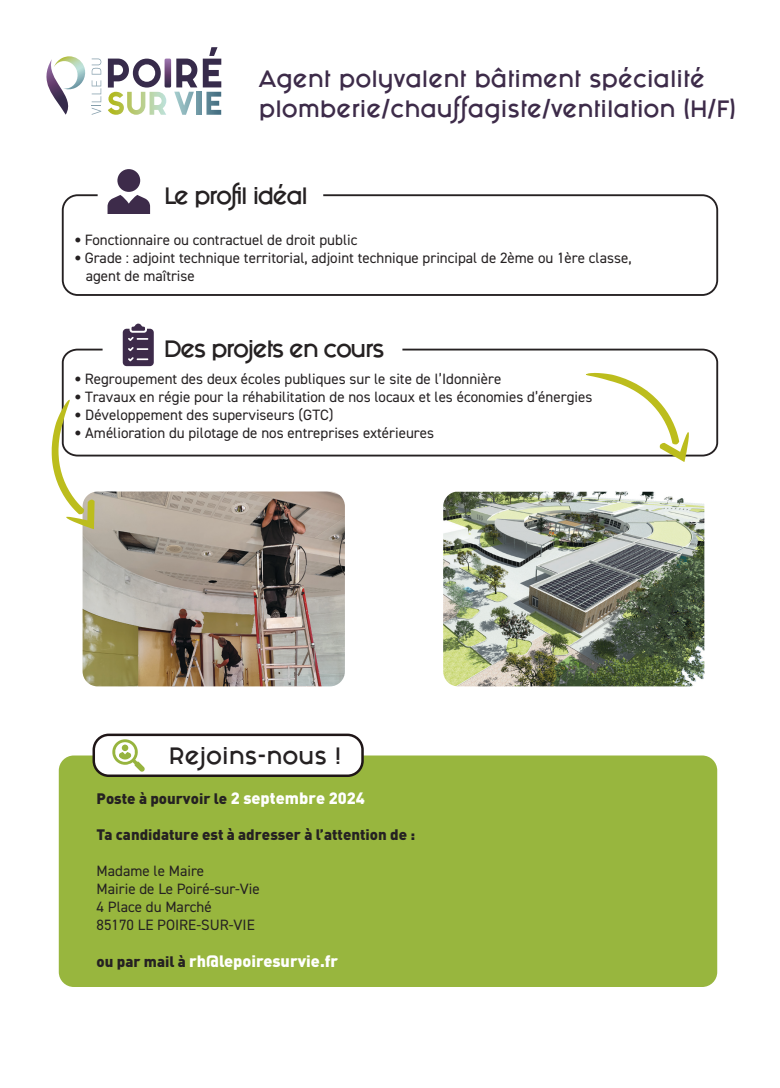
<style>
.page{position:relative;width:780px;height:1088px;background:#fff}
.page>*{position:absolute;margin:0;border:0;box-sizing:border-box;transform-origin:0 0}
.t1{font:20px/30px "Fashion Fetish Bold";color:#3d2b49}
.t2{font:20px "Fashion Fetish Bold";letter-spacing:-.075em;color:#252122}
.t3{font:20px "Fashion Fetish Bold";color:#252122}
.t4{font:900 16.25px "DIN";color:#fff}
.t5{font:15px/18px "DIN2014";color:#252122}
.t6{font:900 15px "DIN";color:#252122}
.s1{font-family:"DIN";font-weight:900}
.s2{font-size:16.25px;color:#fff}
.s3{font-size:15px;color:#252122}
</style>
<div class="page">
<svg style="left:61px;top:348px;width:658px;height:109px"></svg>
<div style="left:59px;top:755px;width:658px;height:232px;background:#98b63e;border-radius:15px"></div>
<div style="left:94px;top:735px;width:268px;height:41px;background:#fff;border-radius:15px"></div>
<div style="left:92px;top:733px;width:272px;height:44px;border:2px solid #1f1617;border-radius:15px"></div>
<svg style="left:46px;top:56px;width:55px;height:59px"></svg>
<hr style="left:197px;top:92px;width:4px;height:23px;background:#6d96a3">
<svg style="left:203px;top:47px;width:18px;height:68px"></svg>
<svg style="left:108px;top:59px;width:89px;height:56px"></svg>
<svg style="left:112px;top:739px;width:33px;height:33px"></svg>
<div style="left:117px;top:169px;width:23px;height:23px;background:#3d2b4a;border-radius:50%"></div>
<svg style="left:107px;top:197px;width:43px;height:16px"></svg>
<svg style="left:123px;top:324px;width:31px;height:42px"></svg>
<div style="left:62px;top:194px;width:656px;height:102px;border:2px solid #252122;border-radius:15px"></div>
<img style="left:83px;top:491px;width:262px;height:195px">
<img style="left:443px;top:492px;width:261px;height:194px">
<svg style="left:585px;top:373px;width:104px;height:89px"></svg>
<svg style="left:52px;top:399px;width:43px;height:130px"></svg>
<p class="t1" style="left:259px;top:64px;width:478px">Agent polyvalent bâtiment spécialité plomberie/chauffagiste/ventilation (H/F)</p>
<p class="t2" style="left:164px;top:179px;width:145px">Le profil idéal</p>
<p class="t5" style="left:74px;top:230px;width:284px"><span class="s1">•</span> Fonctionnaire ou contractuel de droit public</p>
<p class="t5" style="left:74px;top:248px;width:558px"><span class="s1">•</span> Grade : adjoint technique territorial, adjoint technique principal de 2ème ou 1ère classe,</p>
<p class="t5" style="left:86px;top:266px;width:111px">agent de maîtrise</p>
<p class="t2" style="left:164px;top:332px;width:222px">Des projets en cours</p>
<p class="t5" style="left:74px;top:369px;width:428px"><span class="s1">•</span> Regroupement des deux écoles publiques sur le site de l’Idonnière</p>
<p class="t5" style="left:74px;top:387px;width:519px"><span class="s1">•</span> Travaux en régie pour la réhabilitation de nos locaux et les économies d’énergies</p>
<p class="t5" style="left:74px;top:405px;width:260px"><span class="s1">•</span> Développement des superviseurs (GTC)</p>
<p class="t5" style="left:74px;top:423px;width:361px"><span class="s1">•</span> Amélioration du pilotage de nos entreprises extérieures</p>
<p class="t3" style="left:169px;top:739px;width:174px">Rejoins-nous !</p>
<p class="t6" style="left:97px;top:788px;width:270px">Poste à pourvoir le <span class="s2">2 septembre 2024</span></p>
<p class="t6" style="left:97px;top:825px;width:320px">Ta candidature est à adresser à l’attention de :</p>
<p class="t5" style="left:97px;top:861px;width:165px">Madame le Maire<br>Mairie de Le Poiré-sur-Vie<br>4 Place du Marché<br>85170 LE POIRE-SUR-VIE</p>
<p class="t4" style="left:97px;top:950px;width:243px"><span class="s3">ou par mail à</span> rh@lepoiresurvie.fr</p>
</div>
